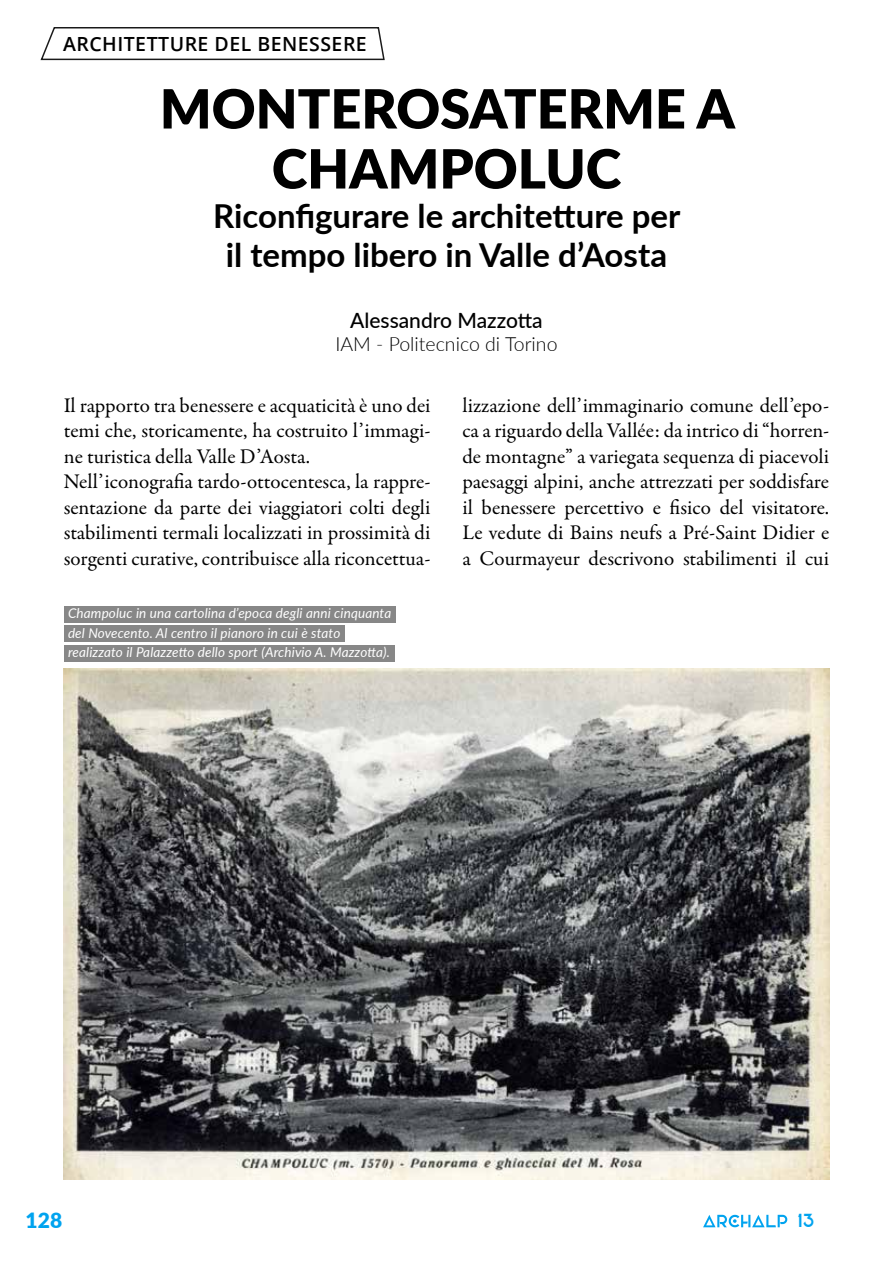
<style>
.page{position:relative;width:893px;height:1263px;background:#fff}
.page>*{position:absolute;margin:0;border:0;box-sizing:border-box;transform-origin:0 0}
.t1{font:900 54px/60px "Lato";color:#000;text-align:center}
.t2{font:700 33px/39px "Lato";color:#000;text-align:center}
.t3{font:21px/25.5px "Garamond Premr Pro";letter-spacing:-.005em;color:#000}
.t4{font:500 21px "Lato";color:#000}
.t5{font:900 21px "Lato";color:#00a3ef}
.t6{font:600 19.5px "Open Sans";letter-spacing:.025em;color:#000}
.t7{font:300 19.5px "Lato";color:#000}
.t8{font:18px "Elianto";color:#00a3ef}
.t9{font:italic 13.5px/19.5px "Lato";letter-spacing:.01em;color:#fff}
</style>
<div class="page">
<svg style="left:703px;top:1215px;width:84px;height:12px"></svg>
<svg style="left:40px;top:27px;width:345px;height:34px"></svg>
<img style="left:64px;top:668px;width:765px;height:511px">
<div style="left:64px;top:606px;width:332px;height:16px;background:#878787"></div>
<div style="left:64px;top:625px;width:281px;height:17px;background:#878787"></div>
<div style="left:64px;top:645px;width:330px;height:16px;background:#878787"></div>
<p class="t6" style="left:63px;top:30px;width:305px">ARCHITETTURE DEL BENESSERE</p>
<h1 class="t1" style="left:160px;top:76px;width:577px">MONTEROSATERME A<br>CHAMPOLUC</h1>
<h2 class="t2" style="left:213px;top:195px;width:469px">Riconfigurare le architetture per il tempo libero in Valle d’Aosta</h2>
<p class="t4" style="left:350px;top:305px;width:194px">Alessandro Mazzotta</p>
<p class="t7" style="left:335px;top:330px;width:224px">IAM - Politecnico di Torino</p>
<p class="t3" style="left:64px;top:393px;width:368px">Il rapporto tra benessere e acquaticità è uno dei temi che, storicamente, ha costruito l’immagi&shy;ne turistica della Valle D’Aosta.<br>Nell’iconografia tardo-ottocentesca, la rappre&shy;sentazione da parte dei viaggiatori colti degli stabilimenti termali localizzati in prossimità di sorgenti curative, contribuisce alla riconcettua-</p>
<p class="t3" style="left:462px;top:393px;width:368px;text-align:justify">lizzazione dell’immaginario comune dell’epo&shy;ca a riguardo della Vallée: da intrico di “horren&shy;de montagne” a variegata sequenza di piacevoli paesaggi alpini, anche attrezzati per soddisfare il benessere percettivo e fisico del visitatore.<br>Le vedute di Bains neufs a Pré-Saint Didier e a Courmayeur descrivono stabilimenti il cui</p>
<p class="t9" style="left:68px;top:603px;width:325px">Champoluc in una cartolina d’epoca degli anni cinquanta del Novecento. Al centro il pianoro in cui è stato realizzato il Palazzetto dello sport (Archivio A. Mazzotta).</p>
<p class="t5" style="left:26px;top:1204px;width:38px">128</p>
<p class="t8" style="left:798px;top:1210px;width:18px">13</p>
</div>
